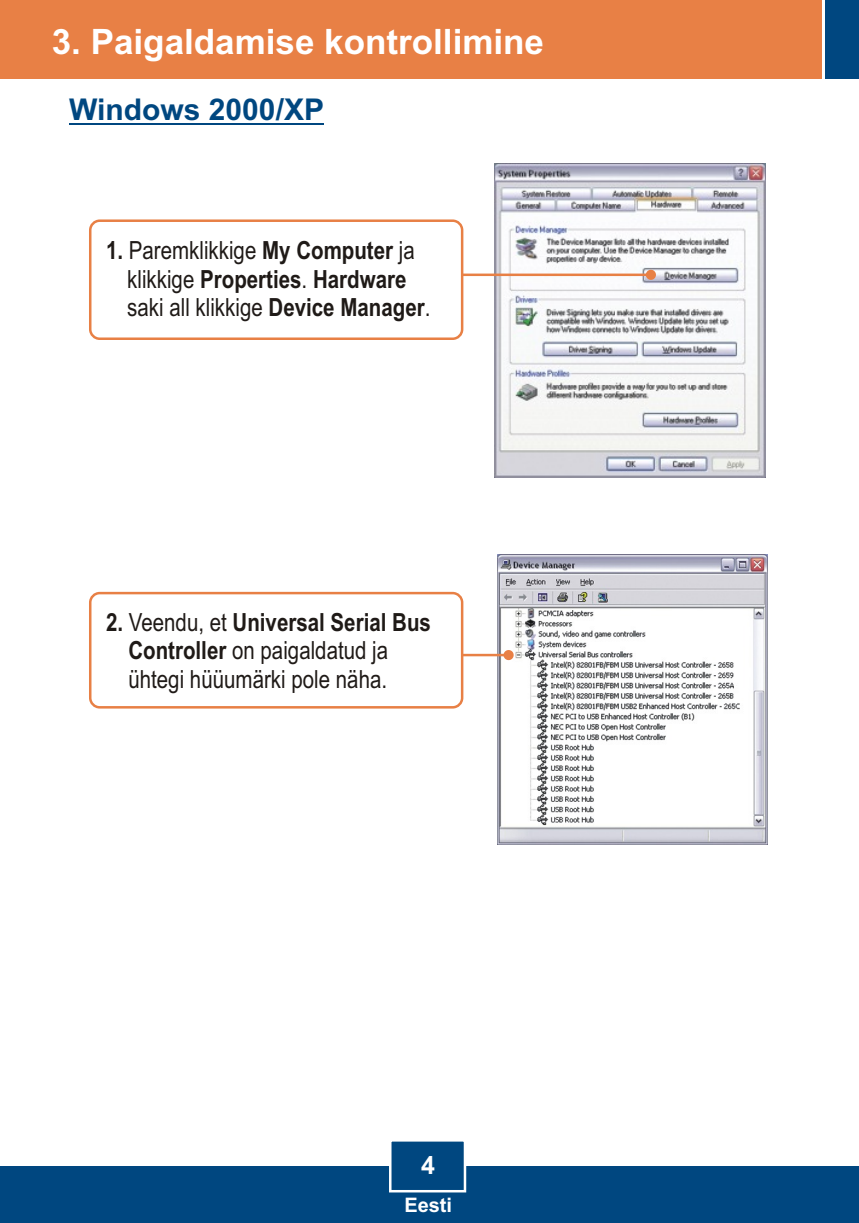
<style>
.page{position:relative;width:859px;height:1223px;background:#fff}
.page>*{position:absolute;margin:0;border:0;box-sizing:border-box;transform-origin:0 0}
.t1{font:700 35px "Arial";color:#fff}
.t2{font:700 30px "Arial";color:#004780}
.t3{font:700 25px/28.5px "Arial Narrow";color:#1f1a17}
.t4{font:25px/28.5px "Arial Narrow";color:#1f1a17}
.t5{font:700 25px "Arial";color:#fff}
.t6{font:700 20px "Arial";color:#fff}
.s1{font-weight:400}
.s2{font-weight:700}
</style>
<div class="page">
<img style="left:497px;top:555px;width:270px;height:289px">
<img style="left:495px;top:164px;width:270px;height:313px">
<svg style="left:463px;top:650px;width:51px;height:10px"></svg>
<svg style="left:463px;top:270px;width:193px;height:10px"></svg>
<div style="left:0;top:1166px;width:859px;height:56px;background:#004780"></div>
<div style="left:0;top:0;width:822px;height:79px;background:#e88045"></div>
<div style="left:825px;top:0;width:34px;height:79px;background:#004780"></div>
<svg style="left:389px;top:1141px;width:78px;height:52px"></svg>
<div style="left:89px;top:592px;width:374px;height:116px;background:#fff;border:3px solid #e88045;border-radius:9px"></div>
<div style="left:89px;top:219px;width:374px;height:121px;background:#fff;border:3px solid #e88045;border-radius:9px"></div>
<hr style="left:69px;top:123px;width:255px;height:1px;background:#004780">
<h1 class="t1" style="left:52px;top:28px;width:494px">3. Paigaldamise kontrollimine</h1>
<p class="t2" style="left:69px;top:98px;width:256px">Windows 2000/XP</p>
<p class="t3" style="left:127px;top:234px;width:305px;text-indent:-21px">1. <span class="s1">Paremklikkige</span> My Computer <span class="s1">ja klikkige</span> Properties<span class="s1">.</span> Hardware <span class="s1">saki all klikkige</span> Device Manager<span class="s1">.</span></p>
<p class="t4" style="left:128px;top:610px;width:304px;text-indent:-22px"><span class="s2">2.</span> Veendu, et <span class="s2">Universal Serial Bus<br>Controller</span> on paigaldatud ja ühtegi hüüumärki pole näha.</p>
<p class="t5" style="left:421px;top:1155px;width:15px">4</p>
<p class="t6" style="left:404px;top:1197px;width:49px">Eesti</p>
</div>
